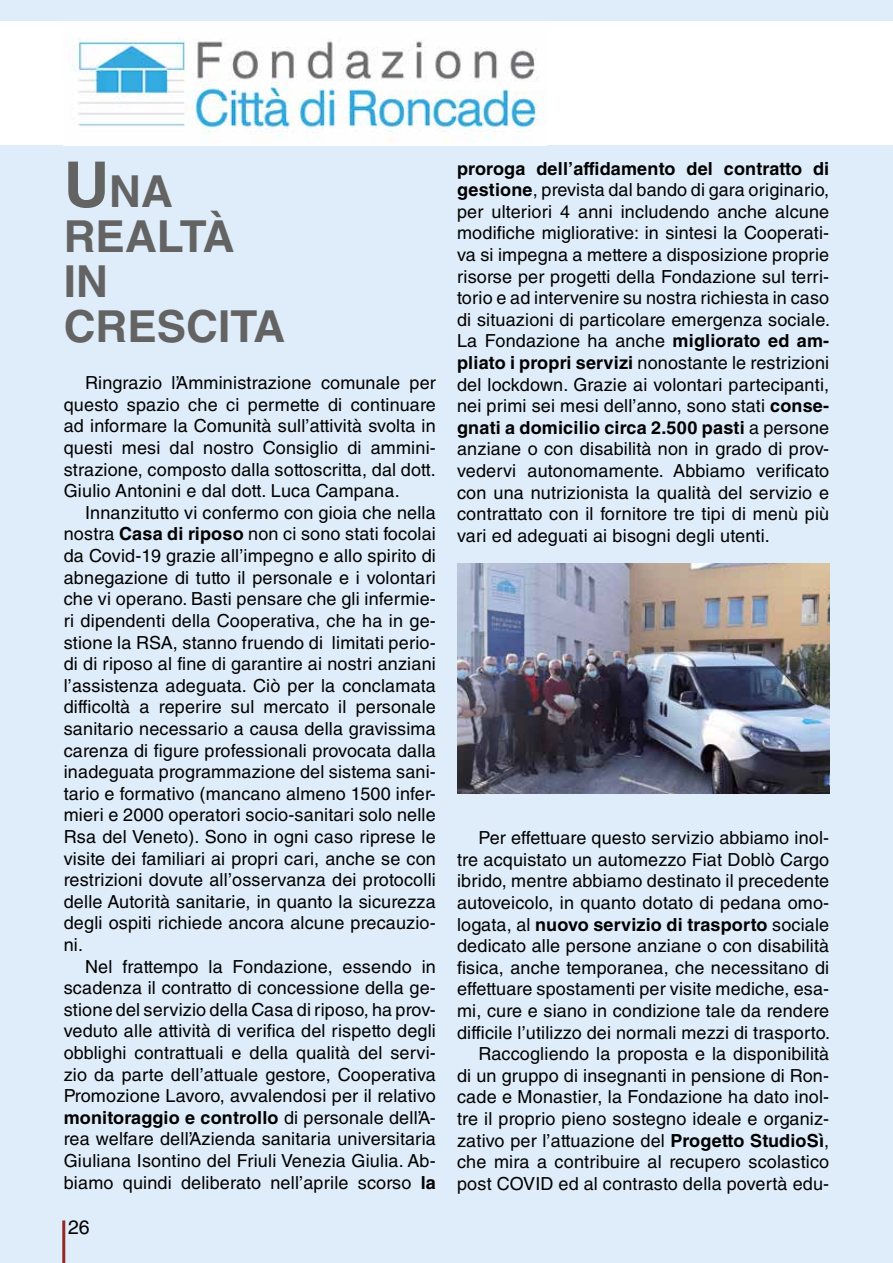
<style>
.page{position:relative;width:893px;height:1263px;background:#dfedfa}
.page>*{position:absolute;margin:0;border:0;box-sizing:border-box;transform-origin:0 0}
.t1{font:700 44.1px/45px "Helvetica LT Std";color:#646363}
.t2{font:19.5px "Helvetica LT Std";color:#000}
.t3{font:18px/21.6px "Helvetica LT Std";letter-spacing:.01em;color:#000;text-align:justify}
.s1{font-size:63px}
.s2{font-weight:700}
</style>
<div class="page">
<div style="left:0;top:21px;width:893px;height:124px;background:#fff"></div>
<hr style="left:62px;top:1220px;width:3px;height:43px;background:#932825">
<img style="left:72px;top:38px;width:475px;height:104px">
<img style="left:457px;top:563px;width:372px;height:230px">
<h1 class="t1" style="left:64px;top:168px;width:223px"><span class="s1">U</span>NA<br>REALTÀ<br>IN<br>CRESCITA</h1>
<p class="t3" style="left:457px;top:157px;width:375px"><span class="s2">proroga dell’affidamento del contratto di gestione</span>, prevista dal bando di gara originario, per ulteriori 4 anni includendo anche alcune modifiche migliorative: in sintesi la Cooperati&shy;va si impegna a mettere a disposizione proprie risorse per progetti della Fondazione sul terri&shy;torio e ad intervenire su nostra richiesta in caso di situazioni di particolare emergenza sociale.<br>La Fondazione ha anche <span class="s2">migliorato ed am&shy;pliato i propri servizi</span> nonostante le restrizioni del lockdown. Grazie ai volontari partecipanti, nei primi sei mesi dell’anno, sono stati <span class="s2">conse&shy;gnati a domicilio circa 2.500 pasti</span> a persone anziane o con disabilità non in grado di prov&shy;vedervi autonomamente. Abbiamo verificato con una nutrizionista la qualità del servizio e contrattato con il fornitore tre tipi di menù più vari ed adeguati ai bisogni degli utenti.</p>
<p class="t3" style="left:64px;top:372px;width:374px;text-indent:21px">Ringrazio l’Amministrazione comunale per questo spazio che ci permette di continuare ad informare la Comunità sull’attività svolta in questi mesi dal nostro Consiglio di ammini&shy;strazione, composto dalla sottoscritta, dal dott.<br>Giulio Antonini e dal dott. Luca Campana.</p>
<p class="t3" style="left:64px;top:502px;width:374px;text-indent:21px">Innanzitutto vi confermo con gioia che nella nostra <span class="s2">Casa di riposo</span> non ci sono stati focolai da Covid-19 grazie all’impegno e allo spirito di abnegazione di tutto il personale e i volontari che vi operano. Basti pensare che gli infermie&shy;ri dipendenti della Cooperativa, che ha in ge&shy;stione la RSA, stanno fruendo di limitati perio&shy;di di riposo al fine di garantire ai nostri anziani l’assistenza adeguata. Ciò per la conclamata difficoltà a reperire sul mercato il personale sanitario necessario a causa della gravissima carenza di figure professionali provocata dalla inadeguata programmazione del sistema sani&shy;tario e formativo (mancano almeno 1500 infer&shy;mieri e 2000 operatori socio-sanitari solo nelle Rsa del Veneto). Sono in ogni caso riprese le visite dei familiari ai propri cari, anche se con restrizioni dovute all’osservanza dei protocolli delle Autorità sanitarie, in quanto la sicurezza degli ospiti richiede ancora alcune precauzio&shy;ni.</p>
<p class="t3" style="left:64px;top:955px;width:374px;text-indent:21px">Nel frattempo la Fondazione, essendo in scadenza il contratto di concessione della ge&shy;stione del servizio della Casa di riposo, ha prov&shy;veduto alle attività di verifica del rispetto degli obblighi contrattuali e della qualità del servi&shy;zio da parte dell’attuale gestore, Cooperativa Promozione Lavoro, avvalendosi per il relativo <span class="s2">monitoraggio e controllo</span> di personale dell’A&shy;rea welfare dell’Azienda sanitaria universitaria Giuliana Isontino del Friuli Venezia Giulia. Ab&shy;biamo quindi deliberato nell’aprile scorso <span class="s2">la</span></p>
<p class="t3" style="left:457px;top:827px;width:375px;text-align:right">Per effettuare questo servizio abbiamo inol&shy;tre acquistato un automezzo Fiat Doblò Cargo ibrido, mentre abbiamo destinato il precedente autoveicolo, in quanto dotato di pedana omo&shy;logata, al <span class="s2">nuovo servizio di trasporto</span> sociale dedicato alle persone anziane o con disabilità fisica, anche temporanea, che necessitano di effettuare spostamenti per visite mediche, esa&shy;mi, cure e siano in condizione tale da rendere difficile l’utilizzo dei normali mezzi di trasporto.<br>Raccogliendo la proposta e la disponibilità<br>di un gruppo di insegnanti in pensione di Ron&shy;cade e Monastier, la Fondazione ha dato inol&shy;tre il proprio pieno sostegno ideale e organiz&shy;zativo per l’attuazione del <span class="s2">Progetto StudioSì</span>, che mira a contribuire al recupero scolastico post COVID ed al contrasto della povertà edu-</p>
<p class="t2" style="left:68px;top:1216px;width:23px">26</p>
</div>
